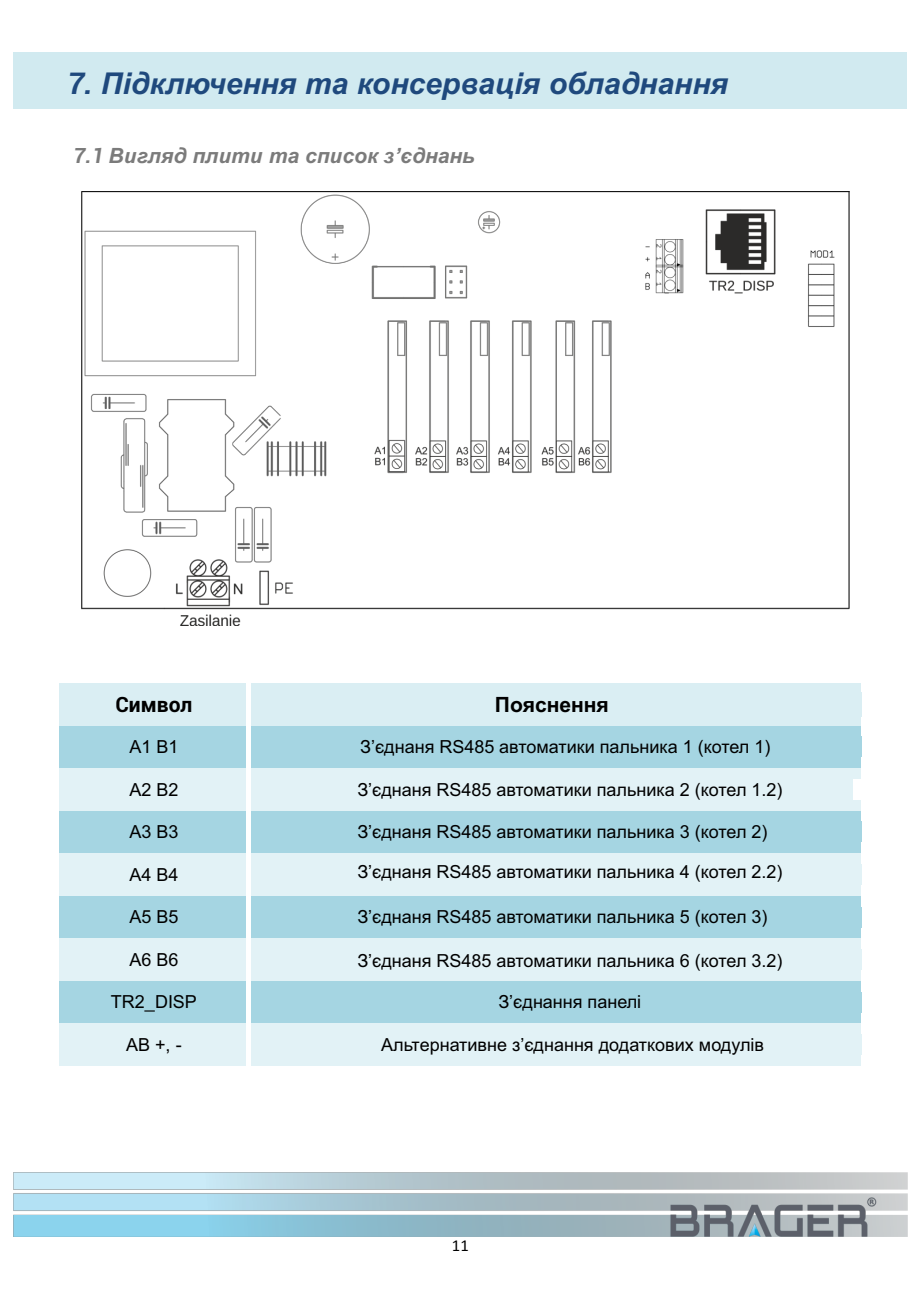
<style>
.page{position:relative;width:920px;height:1289px;background:#fff}
.page>*{position:absolute;margin:0;border:0;box-sizing:border-box;transform-origin:0 0}
.t1{font:italic 700 30px "Arial";color:#1f497d}
.t2{font:italic 700 21px "Arial";color:#7b7b7b}
.t3{font:700 21px "Arial";color:#000}
.t4{font:700 21px "Roboto";color:#000}
.t5{font:18px "Arial";color:#000}
.t6{font:16.5px "Calibri";color:#000}
.s1{font-family:"Roboto"}
</style>
<div class="page">
<img style="left:14px;top:1172px;width:893px;height:64px">
<div style="left:14px;top:53px;width:892px;height:56px;background:#d1eaf0"></div>
<img style="left:81px;top:192px;width:768px;height:433px">
<div style="left:59px;top:683px;width:187px;height:9px;background:#daeef3"></div>
<div style="left:59px;top:692px;width:9px;height:24px;background:#daeef3"></div>
<div style="left:240px;top:692px;width:6px;height:24px;background:#daeef3"></div>
<div style="left:59px;top:716px;width:187px;height:9px;background:#daeef3"></div>
<div style="left:68px;top:692px;width:172px;height:24px;background:#daeef3"></div>
<div style="left:251px;top:683px;width:610px;height:9px;background:#daeef3"></div>
<div style="left:251px;top:692px;width:5px;height:24px;background:#daeef3"></div>
<div style="left:853px;top:692px;width:8px;height:24px;background:#daeef3"></div>
<div style="left:251px;top:716px;width:610px;height:9px;background:#daeef3"></div>
<div style="left:256px;top:692px;width:597px;height:24px;background:#daeef3"></div>
<div style="left:59px;top:725px;width:187px;height:11px;background:#a5d5e2"></div>
<div style="left:59px;top:736px;width:9px;height:21px;background:#a5d5e2"></div>
<div style="left:240px;top:736px;width:6px;height:21px;background:#a5d5e2"></div>
<div style="left:59px;top:757px;width:187px;height:11px;background:#a5d5e2"></div>
<div style="left:68px;top:736px;width:172px;height:21px;background:#a5d5e2"></div>
<div style="left:251px;top:725px;width:610px;height:11px;background:#a5d5e2"></div>
<div style="left:251px;top:736px;width:5px;height:21px;background:#a5d5e2"></div>
<div style="left:853px;top:736px;width:8px;height:21px;background:#a5d5e2"></div>
<div style="left:251px;top:757px;width:610px;height:11px;background:#a5d5e2"></div>
<div style="left:256px;top:736px;width:597px;height:21px;background:#a5d5e2"></div>
<div style="left:59px;top:768px;width:187px;height:11px;background:#e2f2f6"></div>
<div style="left:59px;top:779px;width:9px;height:21px;background:#e2f2f6"></div>
<div style="left:240px;top:779px;width:6px;height:21px;background:#e2f2f6"></div>
<div style="left:59px;top:800px;width:187px;height:10px;background:#e2f2f6"></div>
<div style="left:68px;top:779px;width:172px;height:21px;background:#e2f2f6"></div>
<div style="left:251px;top:768px;width:610px;height:11px;background:#e2f2f6"></div>
<div style="left:251px;top:779px;width:5px;height:21px;background:#e2f2f6"></div>
<div style="left:251px;top:800px;width:610px;height:10px;background:#e2f2f6"></div>
<div style="left:256px;top:779px;width:597px;height:21px;background:#e2f2f6"></div>
<div style="left:59px;top:810px;width:187px;height:11px;background:#a5d5e2"></div>
<div style="left:59px;top:821px;width:9px;height:21px;background:#a5d5e2"></div>
<div style="left:240px;top:821px;width:6px;height:21px;background:#a5d5e2"></div>
<div style="left:59px;top:842px;width:187px;height:11px;background:#a5d5e2"></div>
<div style="left:68px;top:821px;width:172px;height:21px;background:#a5d5e2"></div>
<div style="left:251px;top:810px;width:610px;height:11px;background:#a5d5e2"></div>
<div style="left:251px;top:821px;width:5px;height:21px;background:#a5d5e2"></div>
<div style="left:853px;top:821px;width:8px;height:21px;background:#a5d5e2"></div>
<div style="left:251px;top:842px;width:610px;height:11px;background:#a5d5e2"></div>
<div style="left:256px;top:821px;width:597px;height:21px;background:#a5d5e2"></div>
<div style="left:59px;top:853px;width:187px;height:11px;background:#e2f2f6"></div>
<div style="left:59px;top:864px;width:9px;height:21px;background:#e2f2f6"></div>
<div style="left:240px;top:864px;width:6px;height:21px;background:#e2f2f6"></div>
<div style="left:59px;top:885px;width:187px;height:11px;background:#e2f2f6"></div>
<div style="left:68px;top:864px;width:172px;height:21px;background:#e2f2f6"></div>
<div style="left:251px;top:853px;width:610px;height:11px;background:#e2f2f6"></div>
<div style="left:251px;top:864px;width:5px;height:21px;background:#e2f2f6"></div>
<div style="left:853px;top:864px;width:8px;height:21px;background:#e2f2f6"></div>
<div style="left:251px;top:885px;width:610px;height:11px;background:#e2f2f6"></div>
<div style="left:256px;top:864px;width:597px;height:21px;background:#e2f2f6"></div>
<div style="left:59px;top:896px;width:187px;height:10px;background:#a5d5e2"></div>
<div style="left:59px;top:906px;width:9px;height:21px;background:#a5d5e2"></div>
<div style="left:240px;top:906px;width:6px;height:21px;background:#a5d5e2"></div>
<div style="left:59px;top:927px;width:187px;height:11px;background:#a5d5e2"></div>
<div style="left:68px;top:906px;width:172px;height:21px;background:#a5d5e2"></div>
<div style="left:251px;top:896px;width:610px;height:10px;background:#a5d5e2"></div>
<div style="left:251px;top:906px;width:5px;height:21px;background:#a5d5e2"></div>
<div style="left:853px;top:906px;width:8px;height:21px;background:#a5d5e2"></div>
<div style="left:251px;top:927px;width:610px;height:11px;background:#a5d5e2"></div>
<div style="left:256px;top:906px;width:597px;height:21px;background:#a5d5e2"></div>
<div style="left:59px;top:938px;width:187px;height:11px;background:#e2f2f6"></div>
<div style="left:59px;top:949px;width:9px;height:21px;background:#e2f2f6"></div>
<div style="left:240px;top:949px;width:6px;height:21px;background:#e2f2f6"></div>
<div style="left:59px;top:970px;width:187px;height:10px;background:#e2f2f6"></div>
<div style="left:68px;top:949px;width:172px;height:21px;background:#e2f2f6"></div>
<div style="left:251px;top:938px;width:610px;height:11px;background:#e2f2f6"></div>
<div style="left:251px;top:949px;width:5px;height:21px;background:#e2f2f6"></div>
<div style="left:853px;top:949px;width:8px;height:21px;background:#e2f2f6"></div>
<div style="left:251px;top:970px;width:610px;height:10px;background:#e2f2f6"></div>
<div style="left:256px;top:949px;width:597px;height:21px;background:#e2f2f6"></div>
<div style="left:59px;top:980px;width:187px;height:11px;background:#a5d5e2"></div>
<div style="left:59px;top:991px;width:9px;height:21px;background:#a5d5e2"></div>
<div style="left:240px;top:991px;width:6px;height:21px;background:#a5d5e2"></div>
<div style="left:59px;top:1012px;width:187px;height:11px;background:#a5d5e2"></div>
<div style="left:68px;top:991px;width:172px;height:21px;background:#a5d5e2"></div>
<div style="left:251px;top:980px;width:610px;height:11px;background:#a5d5e2"></div>
<div style="left:251px;top:991px;width:5px;height:21px;background:#a5d5e2"></div>
<div style="left:853px;top:991px;width:8px;height:21px;background:#a5d5e2"></div>
<div style="left:251px;top:1012px;width:610px;height:11px;background:#a5d5e2"></div>
<div style="left:256px;top:991px;width:597px;height:21px;background:#a5d5e2"></div>
<div style="left:59px;top:1023px;width:187px;height:11px;background:#e2f2f6"></div>
<div style="left:59px;top:1034px;width:9px;height:21px;background:#e2f2f6"></div>
<div style="left:240px;top:1034px;width:6px;height:21px;background:#e2f2f6"></div>
<div style="left:59px;top:1055px;width:187px;height:11px;background:#e2f2f6"></div>
<div style="left:68px;top:1034px;width:172px;height:21px;background:#e2f2f6"></div>
<div style="left:251px;top:1023px;width:610px;height:11px;background:#e2f2f6"></div>
<div style="left:251px;top:1034px;width:5px;height:21px;background:#e2f2f6"></div>
<div style="left:853px;top:1034px;width:8px;height:21px;background:#e2f2f6"></div>
<div style="left:251px;top:1055px;width:610px;height:11px;background:#e2f2f6"></div>
<div style="left:256px;top:1034px;width:597px;height:21px;background:#e2f2f6"></div>
<h1 class="t1" style="left:68px;top:72px;width:662px"><span class="s1">7.</span> Підключення та консервація обладнання</h1>
<p class="t2" style="left:73px;top:148px;width:403px"><span class="s1">7.1</span> Вигляд плити та список з’єднань</p>
<p class="t4" style="left:116px;top:696px;width:78px">Символ</p>
<p class="t3" style="left:495px;top:696px;width:115px">Пояснення</p>
<p class="t5" style="left:129px;top:740px;width:51px">A1 B1</p>
<p class="t5" style="left:360px;top:740px;width:411px">З’єднаня RS485 автоматики пальника 1 (котел 1)</p>
<p class="t5" style="left:129px;top:782px;width:51px">A2 B2</p>
<p class="t5" style="left:129px;top:825px;width:51px">A3 B3</p>
<p class="t5" style="left:129px;top:867px;width:51px">A4 B4</p>
<p class="t5" style="left:129px;top:910px;width:51px">A5 B5</p>
<p class="t5" style="left:129px;top:952px;width:51px">A6 B6</p>
<p class="t5" style="left:111px;top:995px;width:88px">TR2_DISP</p>
<p class="t5" style="left:498px;top:995px;width:144px">З’єднання панелі</p>
<p class="t5" style="left:126px;top:1037px;width:57px">AB +, -</p>
<p class="t5" style="left:381px;top:1037px;width:384px">Альтернативне з’єднання додаткових модулів</p>
<p class="t5" style="left:357px;top:782px;width:426px">З’єднаня RS485 автоматики пальника 2 (котел 1.2)</p>
<p class="t5" style="left:357px;top:824px;width:411px">З’єднаня RS485 автоматики пальника 3 (котел 2)</p>
<p class="t5" style="left:357px;top:865px;width:426px">З’єднаня RS485 автоматики пальника 4 (котел 2.2)</p>
<p class="t5" style="left:357px;top:909px;width:411px">З’єднаня RS485 автоматики пальника 5 (котел 3)</p>
<p class="t5" style="left:357px;top:953px;width:426px">З’єднаня RS485 автоматики пальника 6 (котел 3.2)</p>
<p class="t6" style="left:452px;top:1238px;width:18px">11</p>
</div>
